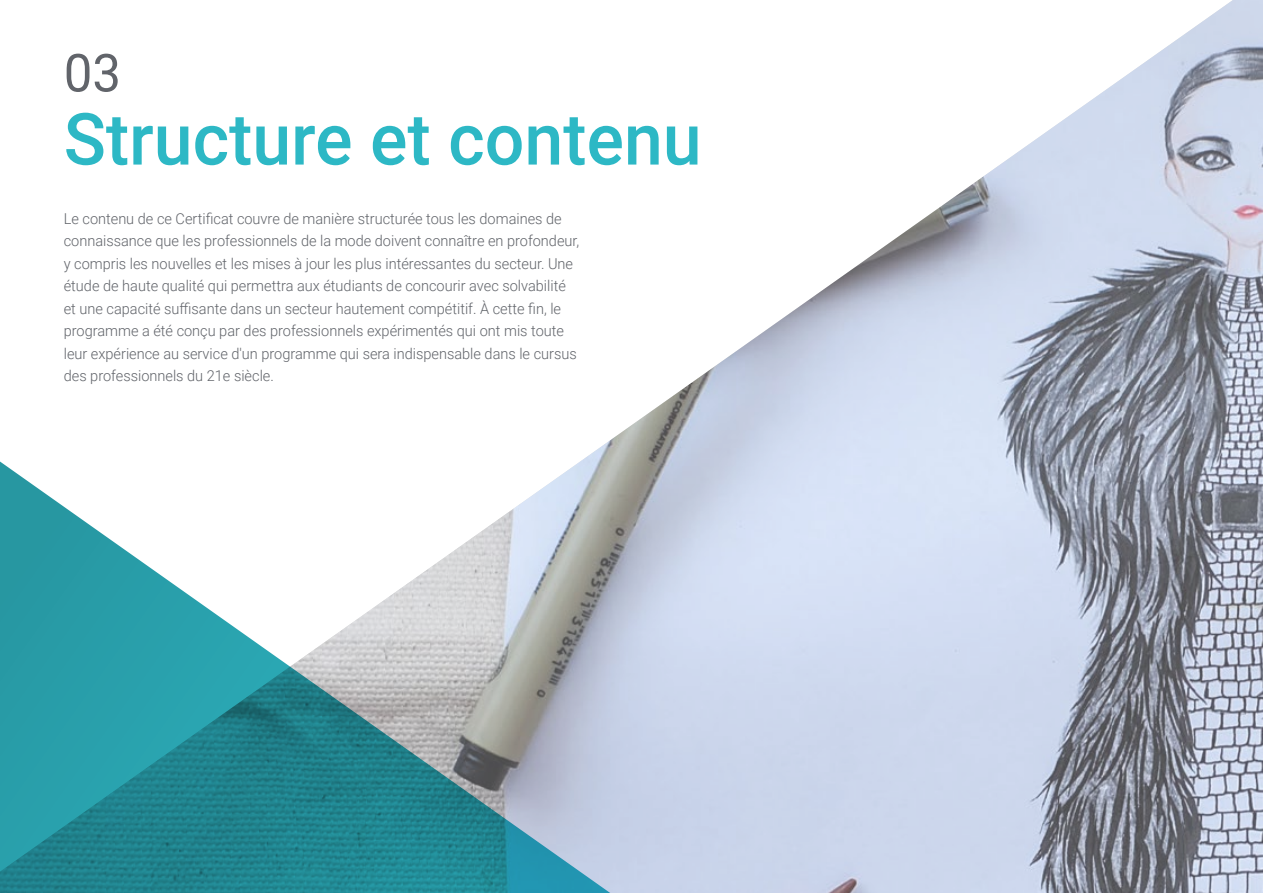
<style>
.page{position:relative;width:1263px;height:893px;background:#fff}
.page>*{position:absolute;margin:0;border:0;box-sizing:border-box;transform-origin:0 0}
.t1{font:500 72px "Roboto";color:#2db8c5}
.t2{font:52.5px "Roboto";color:#61646a}
.t3{font:300 15px/22.5px "Roboto";color:#61646a}
</style>
<div class="page">
<img style="left:602px;top:0;width:661px;height:893px">
<svg style="left:0;top:446px;width:640px;height:447px"></svg>
<h2 class="t2" style="left:64px;top:36px;width:59px">03</h2>
<h1 class="t1" style="left:64px;top:89px;width:639px">Structure et contenu</h1>
<p class="t3" style="left:64px;top:207px;width:517px">Le contenu de ce Certificat couvre de manière structurée tous les domaines de connaissance que les professionnels de la mode doivent connaître en profondeur, y compris les nouvelles et les mises à jour les plus intéressantes du secteur. Une étude de haute qualité qui permettra aux étudiants de concourir avec solvabilité et une capacité suffisante dans un secteur hautement compétitif. À cette fin, le programme a été conçu par des professionnels expérimentés qui ont mis toute leur expérience au service d'un programme qui sera indispensable dans le cursus des professionnels du 21e siècle.</p>
</div>
